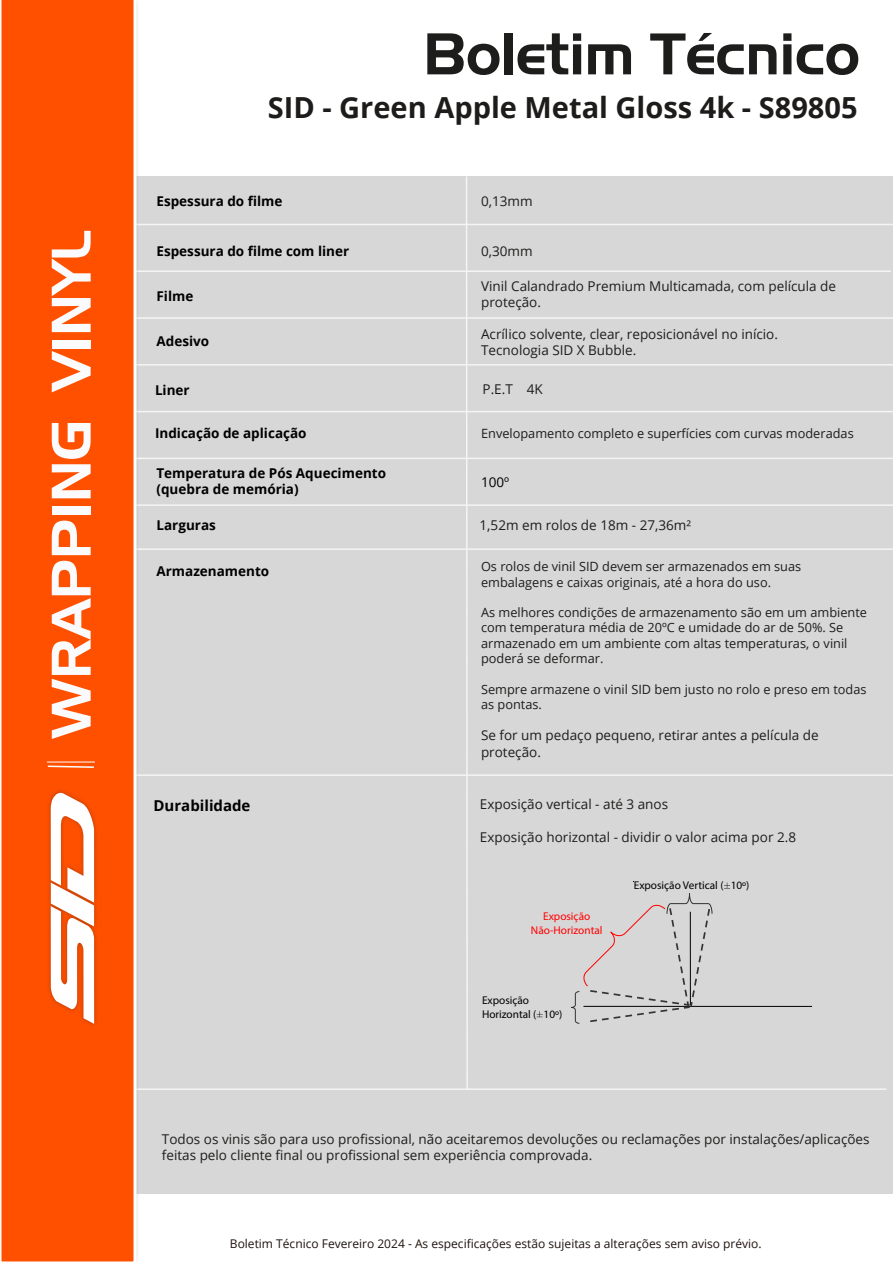
<style>
.page{position:relative;width:893px;height:1263px;background:#fff}
.page>*{position:absolute;margin:0;border:0;box-sizing:border-box;transform-origin:0 0}
.t1{font:57px "Aero";color:#1d1d1c}
.t2{font:54px "Aero";color:#fbfafc}
.t3{font:700 28.95px "Open Sans";color:#1d1c1b}
.t4{font:700 15px "Open Sans";color:#000}
.t5{font:13.5px/16.2px "Open Sans";color:#1d1d1c}
.t6{font:700 13.5px/16.2px "Open Sans";color:#000}
.t7{font:13.5px "Open Sans";color:#000}
.t8{font:12.75px/15.3px "Open Sans";color:#1d1d1c}
.t9{font:12px "Open Sans";color:#1f130e}
.t10{font:11.25px/13.5px "Myriad Pro";color:#000}
.t11{font:11.25px/13.5px "Myriad Pro";color:#f00;text-align:center}
</style>
<div class="page">
<div style="left:114px;top:176px;width:779px;height:1018px;background:#d8d7d7"></div>
<hr style="left:135px;top:224px;width:758px;height:1px;background:#f5f5f4">
<hr style="left:133px;top:270px;width:758px;height:2px;background:#f5f5f4">
<hr style="left:135px;top:317px;width:758px;height:2px;background:#f5f5f4">
<hr style="left:135px;top:364px;width:758px;height:2px;background:#f5f5f4">
<hr style="left:135px;top:411px;width:758px;height:1px;background:#f5f5f4">
<hr style="left:135px;top:458px;width:758px;height:1px;background:#f5f5f4">
<hr style="left:135px;top:504px;width:758px;height:2px;background:#f5f5f4">
<hr style="left:135px;top:548px;width:758px;height:2px;background:#f5f5f4">
<hr style="left:135px;top:774px;width:758px;height:2px;background:#f5f5f4">
<hr style="left:128px;top:1088px;width:758px;height:2px;background:#f5f5f4">
<svg style="left:465px;top:176px;width:4px;height:913px"></svg>
<div style="left:1px;top:0;width:135px;height:1262px;background:#ff5000"></div>
<img style="left:44px;top:786px;width:57px;height:244px">
<svg style="left:51px;top:792px;width:43px;height:232px"></svg>
<hr style="left:583px;top:1006px;width:229px;height:1px;background:#000">
<svg style="left:571px;top:893px;width:142px;height:131px"></svg>
<svg style="left:724px;top:882px;width:6px;height:6px"></svg>
<svg style="left:537px;top:1011px;width:6px;height:6px"></svg>
<svg style="left:46px;top:765px;width:50px;height:4px"></svg>
<h2 class="t2" style="left:39px;top:739px;width:510px;rotate:-90deg">WRAPPING VINYL</h2>
<h1 class="t1" style="left:423px;top:19px;width:438px">Boletim Técnico</h1>
<h3 class="t3" style="left:268px;top:87px;width:591px">SID - Green Apple Metal Gloss 4k - S89805</h3>
<p class="t6" style="left:157px;top:193px;width:127px">Espessura do filme</p>
<p class="t5" style="left:481px;top:192px;width:53px">0,13mm</p>
<p class="t6" style="left:157px;top:243px;width:194px">Espessura do filme com liner</p>
<p class="t5" style="left:481px;top:242px;width:53px">0,30mm</p>
<p class="t6" style="left:157px;top:287px;width:38px">Filme</p>
<p class="t5" style="left:481px;top:277px;width:357px">Vinil Calandrado Premium Multicamada, com película de proteção.</p>
<p class="t6" style="left:157px;top:332px;width:54px">Adesivo</p>
<p class="t5" style="left:481px;top:326px;width:298px">Acrílico solvente, clear, reposicionável no início.<br>Tecnologia SID X Bubble.</p>
<p class="t6" style="left:155px;top:382px;width:36px">Liner</p>
<p class="t5" style="left:483px;top:381px;width:62px">P.E.T 4K</p>
<p class="t6" style="left:155px;top:425px;width:153px">Indicação de aplicação</p>
<p class="t8" style="left:481px;top:425px;width:374px">Envelopamento completo e superfícies com curvas moderadas</p>
<p class="t6" style="left:157px;top:464px;width:231px">Temperatura de Pós Aquecimento (quebra de memória)</p>
<p class="t7" style="left:481px;top:473px;width:30px">100º</p>
<p class="t6" style="left:157px;top:517px;width:61px">Larguras</p>
<p class="t5" style="left:480px;top:517px;width:213px">1,52m em rolos de 18m - 27,36m²</p>
<p class="t6" style="left:156px;top:563px;width:114px">Armazenamento</p>
<p class="t8" style="left:481px;top:559px;width:322px">Os rolos de vinil SID devem ser armazenados em suas embalagens e caixas originais, até a hora do uso.</p>
<p class="t8" style="left:481px;top:604px;width:387px">As melhores condições de armazenamento são em um ambiente com temperatura média de 20ºC e umidade do ar de 50%. Se armazenado em um ambiente com altas temperaturas, o vinil poderá se deformar.</p>
<p class="t8" style="left:481px;top:681px;width:387px">Sempre armazene o vinil SID bem justo no rolo e preso em todas as pontas.</p>
<p class="t5" style="left:481px;top:727px;width:339px">Se for um pedaço pequeno, retirar antes a película de proteção.</p>
<p class="t4" style="left:154px;top:794px;width:98px">Durabilidade</p>
<p class="t5" style="left:480px;top:796px;width:190px">Exposição vertical - até 3 anos</p>
<p class="t5" style="left:480px;top:828px;width:318px">Exposição horizontal - dividir o valor acima por 2.8</p>
<p class="t11" style="left:531px;top:909px;width:73px">Exposição<br>Não-Horizontal</p>
<p class="t10" style="left:482px;top:993px;width:82px">Exposição<br>Horizontal ( 10º)</p>
<p class="t10" style="left:634px;top:879px;width:117px">Exposição Vertical ( 10º)</p>
<p class="t5" style="left:162px;top:1130px;width:709px">Todos os vinis são para uso profissional, não aceitaremos devoluções ou reclamações por instalações/aplicações feitas pelo cliente final ou profissional sem experiência comprovada.</p>
<p class="t9" style="left:230px;top:1235px;width:533px">Boletim Técnico Fevereiro 2024 - As especificações estão sujeitas a alterações sem aviso prévio.</p>
</div>
